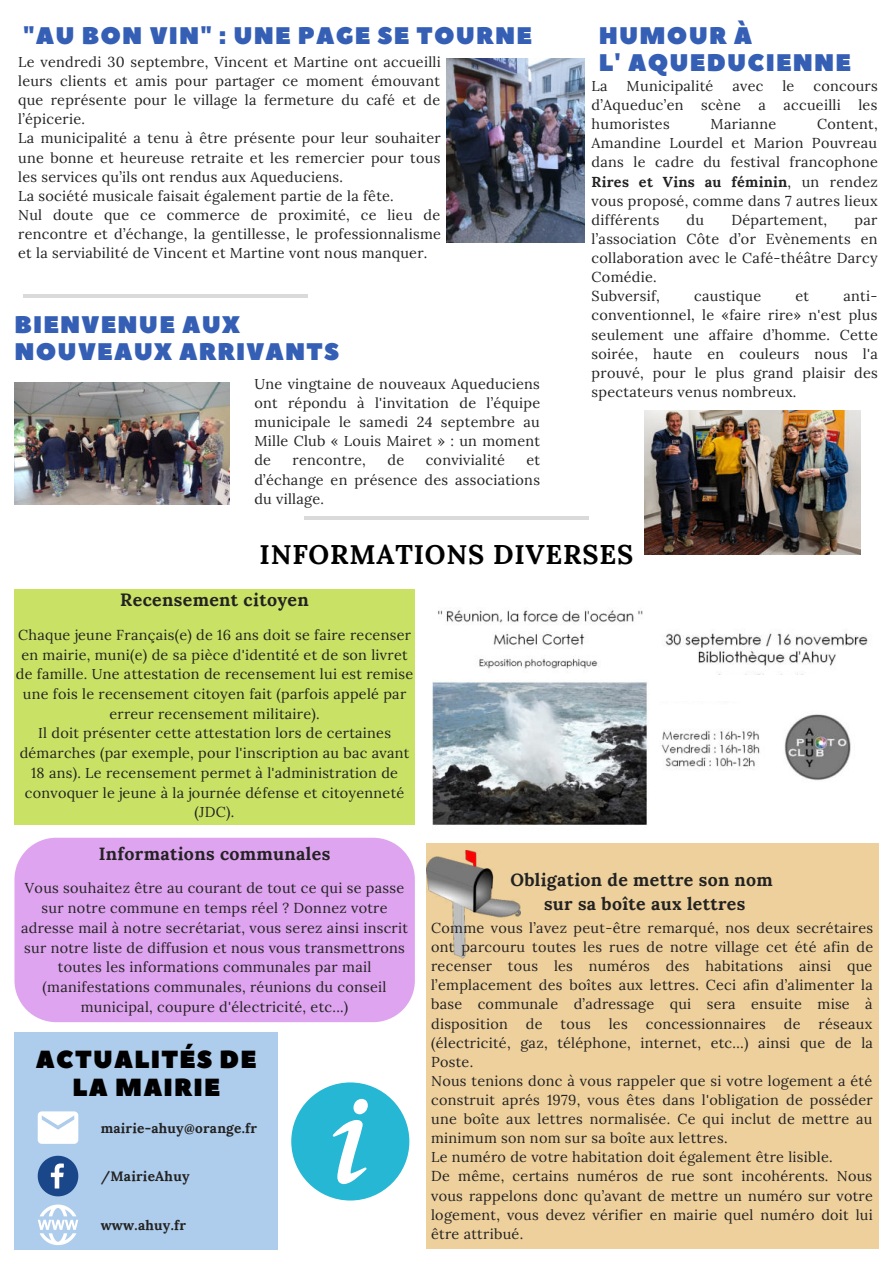
<style>
.page{position:relative;width:893px;height:1264px;background:#fff}
.page>*{position:absolute;margin:0;border:0;box-sizing:border-box;transform-origin:0 0}
.t1{font:700 27px "Lora";letter-spacing:.03em;color:#000}
.t2{font:24.75px/27.8px "Peace Sans";letter-spacing:.05em;color:#000;text-align:center}
.t3{font:24px/27px "Peace Sans";letter-spacing:.05em;color:#355fb5}
.t4{font:700 17.7px/24.8px "Lora";letter-spacing:.02em;color:#222;text-align:center}
.t5{font:14.4px/19px "Lora";letter-spacing:.02em;color:#222;text-align:justify}
.t6{font:700 13.65px "Lora";letter-spacing:.02em;color:#222}
.s1{font-weight:700}
</style>
<div class="page">
<div style="left:14px;top:589px;width:401px;height:235px;background:#c9e265"></div>
<div style="left:14px;top:1032px;width:264px;height:217px;background:#aecceb"></div>
<svg style="left:38px;top:1155px;width:40px;height:41px"></svg>
<svg style="left:38px;top:1111px;width:40px;height:32px"></svg>
<svg style="left:38px;top:1204px;width:40px;height:41px"></svg>
<hr style="left:23px;top:294px;width:284px;height:3px;background:#000">
<div style="left:426px;top:843px;width:452px;height:406px;background:#eed09c"></div>
<hr style="left:304px;top:516px;width:284px;height:3px;background:#000">
<div style="left:291px;top:1082px;width:118px;height:118px;background:#25b7d3;border-radius:50%"></div>
<svg style="left:333px;top:1098px;width:35px;height:86px"></svg>
<img style="left:426px;top:850px;width:95px;height:108px">
<div style="left:14px;top:837px;width:401px;height:185px;background:#dea4ef"></div>
<img style="left:14px;top:383px;width:215px;height:121px">
<img style="left:446px;top:58px;width:138px;height:185px">
<img style="left:644px;top:410px;width:216px;height:144px">
<img style="left:432px;top:610px;width:216px;height:215px">
<img style="left:665px;top:633px;width:203px;height:41px">
<img style="left:661px;top:714px;width:190px;height:67px">
<h3 class="t3" style="left:23px;top:23px;width:510px">"AU BON VIN" : UNE PAGE SE TOURNE</h3>
<p class="t5" style="left:18px;top:51px;width:424px;text-align:left">Le vendredi 30 septembre, Vincent et Martine ont accueilli leurs clients et amis pour partager ce moment émouvant que représente pour le village la fermeture du café et de l’épicerie.<br>La municipalité a tenu à être présente pour leur souhaiter une bonne et heureuse retraite et les remercier pour tous les services qu’ils ont rendus aux Aqueduciens.<br>La société musicale faisait également partie de la fête.<br>Nul doute que ce commerce de proximité, ce lieu de rencontre et d’échange, la gentillesse, le professionnalisme et la serviabilité de Vincent et Martine vont nous manquer.</p>
<h3 class="t3" style="left:14px;top:311px;width:326px">BIENVENUE AUX<br>NOUVEAUX ARRIVANTS</h3>
<p class="t5" style="left:254px;top:373px;width:287px">Une vingtaine de nouveaux Aqueduciens ont répondu à l'invitation de l’équipe municipale le samedi 24 septembre au Mille Club « Louis Mairet » : un moment de</p>
<p class="t5" style="left:292px;top:450px;width:75px">rencontre,</p>
<p class="t5" style="left:387px;top:450px;width:18px">de</p>
<p class="t5" style="left:425px;top:450px;width:81px">convivialité</p>
<p class="t5" style="left:254px;top:450px;width:287px;text-indent:272px">et d’échange en présence des associations du village.</p>
<h3 class="t3" style="left:598px;top:23px;width:254px">HUMOUR À<br>L' AQUEDUCIENNE</h3>
<p class="t5" style="left:591px;top:75px;width:18px">La</p>
<p class="t5" style="left:626px;top:75px;width:88px">Municipalité</p>
<p class="t5" style="left:732px;top:75px;width:33px">avec</p>
<p class="t5" style="left:782px;top:75px;width:13px">le</p>
<p class="t5" style="left:591px;top:75px;width:288px;text-indent:222px">concours d’Aqueduc’en scène a accueilli les humoristes</p>
<p class="t5" style="left:710px;top:114px;width:67px">Marianne</p>
<p class="t5" style="left:591px;top:114px;width:288px;text-indent:225px">Content, Amandine Lourdel et Marion Pouvreau dans le cadre du festival francophone <span class="s1">Rires et Vins au féminin</span>, un rendez vous proposé, comme dans 7 autres lieux différents</p>
<p class="t5" style="left:686px;top:209px;width:19px">du</p>
<p class="t5" style="left:731px;top:209px;width:97px">Département,</p>
<p class="t5" style="left:591px;top:209px;width:287px;text-align:left;text-indent:263px">par l’association Côte d’or Evènements en collaboration avec le Café-théâtre Darcy<br>Comédie.<br>Subversif,</p>
<p class="t5" style="left:591px;top:286px;width:288px;text-indent:252px">anti&shy;conventionnel, le «faire rire» n'est plus seulement une affaire d’homme. Cette soirée, haute en couleurs nous l'a prouvé, pour le plus grand plaisir des spectateurs venus nombreux.</p>
<p class="t5" style="left:694px;top:286px;width:68px">caustique</p>
<p class="t5" style="left:795px;top:286px;width:15px">et</p>
<h1 class="t1" style="left:259px;top:531px;width:375px">INFORMATIONS DIVERSES</h1>
<p class="t4" style="left:120px;top:585px;width:190px">Recensement citoyen</p>
<p class="t5" style="left:16px;top:624px;width:399px;line-height:19.6px;text-align:center">Chaque jeune Français(e) de 16 ans doit se faire recenser en mairie, muni(e) de sa pièce d'identité et de son livret de famille. Une attestation de recensement lui est remise une fois le recensement citoyen fait (parfois appelé par erreur recensement militaire).<br>Il doit présenter cette attestation lors de certaines démarches (par exemple, pour l'inscription au bac avant 18 ans). Le recensement permet à l'administration de convoquer le jeune à la journée défense et citoyenneté (JDC).</p>
<p class="t4" style="left:99px;top:839px;width:233px">Informations communales</p>
<p class="t5" style="left:21px;top:877px;width:388px;line-height:19.6px;text-align:center">Vous souhaitez être au courant de tout ce qui se passe sur notre commune en temps réel ? Donnez votre adresse mail à notre secrétariat, vous serez ainsi inscrit sur notre liste de diffusion et nous vous transmettrons toutes les informations communales par mail (manifestations communales, réunions du conseil municipal, coupure d'électricité, etc...)</p>
<h2 class="t2" style="left:36px;top:1046px;width:222px">ACTUALITÉS DE<br>LA MAIRIE</h2>
<p class="t6" style="left:101px;top:1116px;width:158px">mairie-ahuy@orange.fr</p>
<p class="t6" style="left:101px;top:1164px;width:90px">/MairieAhuy</p>
<p class="t6" style="left:101px;top:1213px;width:87px">www.ahuy.fr</p>
<p class="t4" style="left:510px;top:865px;width:264px">Obligation de mettre son nom sur sa boîte aux lettres</p>
<p class="t5" style="left:431px;top:917px;width:443px">Comme vous l’avez peut-être remarqué, nos deux secrétaires ont parcouru toutes les rues de notre village cet été afin de recenser tous les numéros des habitations ainsi que l’emplacement des boîtes aux lettres. Ceci afin d’alimenter la base communale d’adressage qui sera ensuite mise à disposition</p>
<p class="t5" style="left:431px;top:1012px;width:443px;text-align:left;text-indent:387px">réseaux (électricité, gaz, téléphone, internet, etc…) ainsi que de la Poste.<br>Nous tenions donc à vous rappeler que si votre logement a été construit aprés 1979, vous êtes dans l'obligation de posséder une boîte aux lettres normalisée. Ce qui inclut de mettre au minimum son nom sur sa boîte aux lettres.<br>Le numéro de votre habitation doit également être lisible.<br>De même, certains numéros de rue sont incohérents. Nous vous rappelons donc qu’avant de mettre un numéro sur votre logement, vous devez vérifier en mairie quel numéro doit lui être attribué.</p>
<p class="t5" style="left:526px;top:1012px;width:18px">de</p>
<p class="t5" style="left:560px;top:1012px;width:32px">tous</p>
<p class="t5" style="left:608px;top:1012px;width:20px">les</p>
<p class="t5" style="left:645px;top:1012px;width:121px">concessionnaires</p>
<p class="t5" style="left:783px;top:1012px;width:18px">de</p>
</div>
